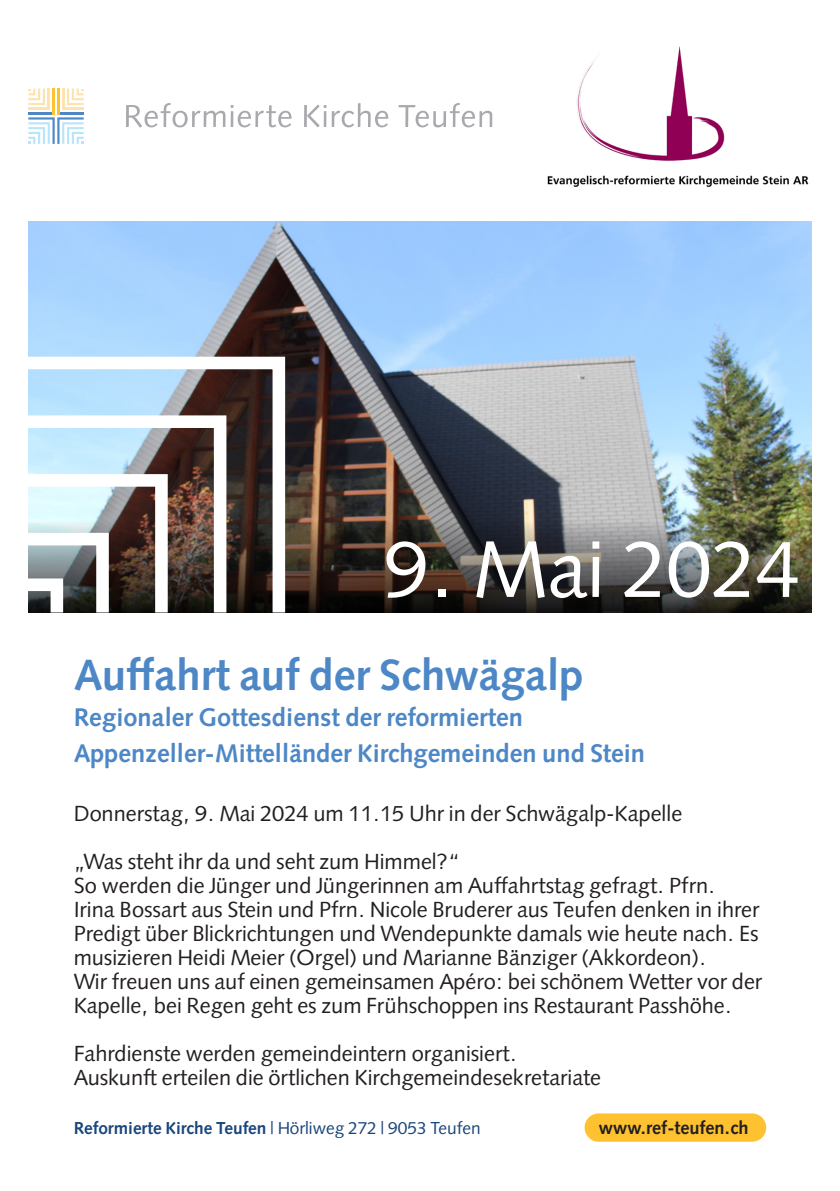
<style>
.page{position:relative;width:840px;height:1191px;background:#fff}
.page>*{position:absolute;margin:0;border:0;box-sizing:border-box;transform-origin:0 0}
.Datum_Standard_Grösse{font:88px "Bahij Badiya";color:#fff}
.Titel_2-zeilig{font:700 48px "Bahij Badiya";color:#4d87c6}
.Titel_2-zeilig-2{font:700 28px "Bahij Badiya";color:#4d87c6}
.Absatzformat_1{font:24px/24px "Bahij Badiya";color:#231f20}
.Absatzformat_1-2{font:700 20px "Bahij Badiya";letter-spacing:-.005em;color:#231f20}
.t1{font:700 19px "Bahij Badiya";color:#1a477b}
.s1{font-weight:400}
</style>
<div class="page">
<img style="left:28px;top:221px;width:783px;height:299px">
<img style="left:291px;top:520px;width:520px;height:92px">
<div style="left:584px;top:1113px;width:181px;height:28px;background:#fec231;border-radius:14px"></div>
<img style="left:547px;top:46px;width:262px;height:140px">
<svg style="left:126px;top:103px;width:165px;height:25px"></svg>
<svg style="left:304px;top:103px;width:84px;height:24px"></svg>
<svg style="left:398px;top:103px;width:94px;height:24px"></svg>
<hr style="left:28px;top:113px;width:24px;height:2px;background:#4d87c6">
<hr style="left:59px;top:113px;width:25px;height:2px;background:#4d87c6">
<svg style="left:28px;top:117px;width:56px;height:27px"></svg>
<hr style="left:28px;top:108px;width:22px;height:2px;background:#fee3af">
<hr style="left:62px;top:108px;width:22px;height:2px;background:#fee3af">
<svg style="left:28px;top:89px;width:22px;height:19px"></svg>
<svg style="left:62px;top:89px;width:22px;height:19px"></svg>
<hr style="left:52px;top:89px;width:3px;height:26px;background:#fec231">
<hr style="left:57px;top:89px;width:2px;height:26px;background:#fec231">
<svg style="left:28px;top:350px;width:263px;height:263px"></svg>
<svg style="left:28px;top:468px;width:146px;height:145px"></svg>
<p class="Datum_Standard_Grösse" style="left:384px;top:515px;width:417px">9. Mai 2024</p>
<p class="Titel_2-zeilig" style="left:74px;top:645px;width:511px">Auffahrt auf der Schwägalp</p>
<p class="Titel_2-zeilig-2" style="left:74px;top:700px;width:450px">Regionaler Gottesdienst der reformierten</p>
<p class="Titel_2-zeilig-2" style="left:74px;top:736px;width:572px">Appenzeller-Mittelländer Kirchgemeinden und Stein</p>
<p class="Absatzformat_1" style="left:74px;top:801px;width:609px">Donnerstag, 9. Mai 2024 um 11.15 Uhr in der Schwägalp-Kapelle</p>
<p class="Absatzformat_1" style="left:74px;top:849px;width:387px">„Was steht ihr da und seht zum Himmel?“</p>
<p class="Absatzformat_1" style="left:74px;top:873px;width:686px">So werden die Jünger und Jüngerinnen am Auffahrtstag gefragt. Pfrn.<br>Irina Bossart aus Stein und Pfrn. Nicole Bruderer aus Teufen denken in ihrer Predigt über Blickrichtungen und Wendepunkte damals wie heute nach. Es musizieren Heidi Meier (Orgel) und Marianne Bänziger (Akkordeon).</p>
<p class="Absatzformat_1" style="left:74px;top:969px;width:689px">Wir freuen uns auf einen gemeinsamen Apéro: bei schönem Wetter vor der<br>Kapelle, bei Regen geht es zum Frühschoppen ins Restaurant Passhöhe.</p>
<p class="Absatzformat_1" style="left:74px;top:1041px;width:444px">Fahrdienste werden gemeindeintern organisiert.</p>
<p class="Absatzformat_1" style="left:74px;top:1065px;width:528px">Auskunft erteilen die örtlichen Kirchgemeindesekretariate</p>
<p class="t1" style="left:74px;top:1116px;width:408px">Reformierte Kirche Teufen <span class="s1">| Hörliweg 272 | 9053 Teufen</span></p>
<p class="Absatzformat_1-2" style="left:598px;top:1115px;width:151px">www.ref-teufen.ch</p>
</div>
